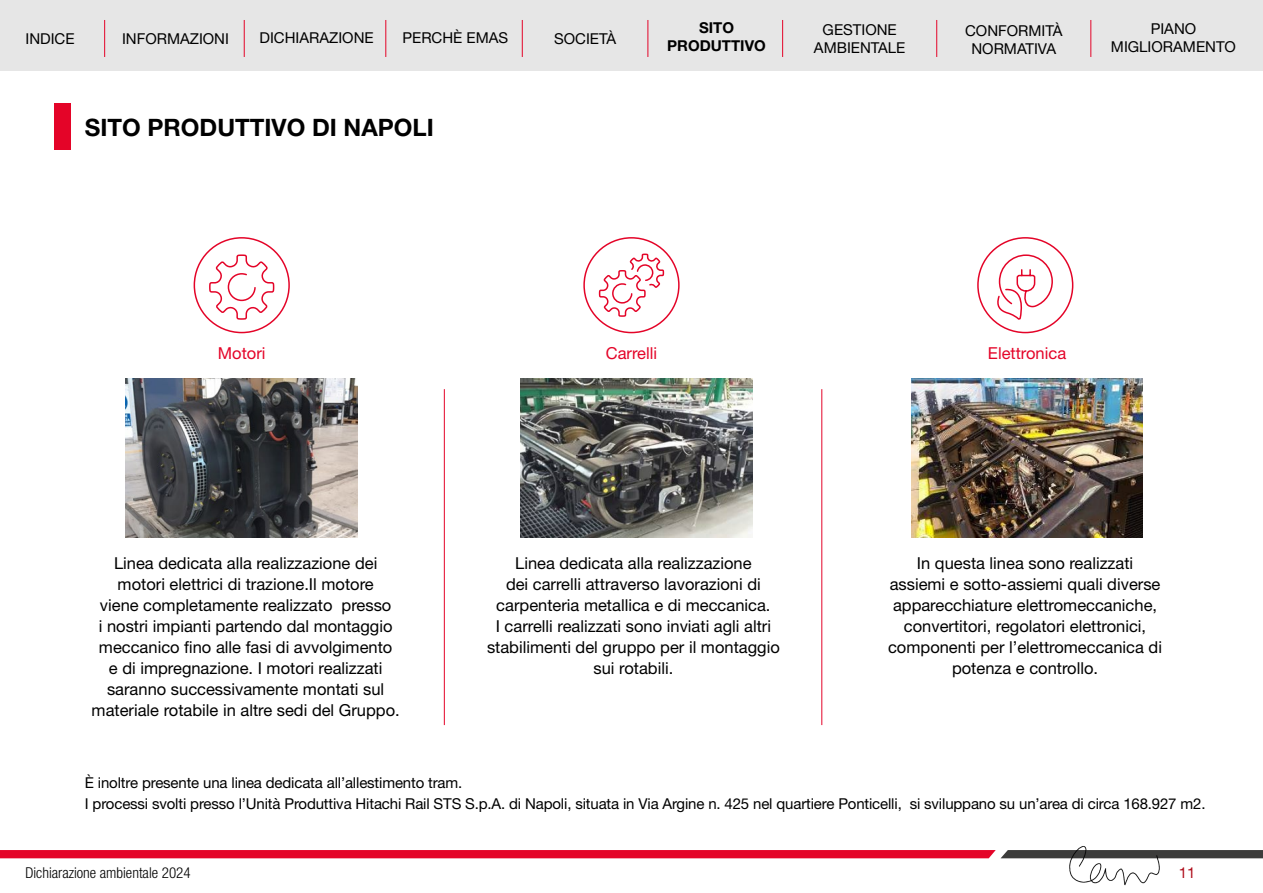
<style>
.page{position:relative;width:1263px;height:893px;background:#fff}
.page>*{position:absolute;margin:0;border:0;box-sizing:border-box;transform-origin:0 0}
.t1{font:700 24px "Helvetica Neue LT Std";color:#000}
.t2{font:16.5px/21px "Helvetica Neue LT Std";color:#000;text-align:center}
.t3{font:16.5px "Helvetica Neue LT Std";color:#e40428}
.t4{font:15px/18px "Helvetica Neue LT Std";letter-spacing:-.01em;color:#000;text-align:center}
.t5{font:300 condensed 15px "Helvetica Neue LT Std";color:#000}
.t6{font:700 15px/18px "Helvetica Neue LT Std";color:#000;text-align:center}
.t7{font:15px "Helvetica Neue LT Std";color:#af0e1c}
</style>
<div class="page">
<div style="left:0;top:0;width:1263px;height:71px;background:#e6e6e6"></div>
<svg style="left:0;top:850px;width:1263px;height:8px;background:#cc0f2e"></svg>
<hr style="left:104px;top:20px;width:1px;height:37px;background:#e40428">
<hr style="left:244px;top:20px;width:1px;height:37px;background:#e40428">
<hr style="left:385px;top:20px;width:1px;height:37px;background:#e40428">
<hr style="left:522px;top:20px;width:1px;height:37px;background:#e40428">
<hr style="left:647px;top:20px;width:1px;height:37px;background:#e40428">
<hr style="left:782px;top:20px;width:1px;height:37px;background:#e40428">
<hr style="left:936px;top:20px;width:1px;height:37px;background:#e40428">
<hr style="left:1090px;top:20px;width:1px;height:37px;background:#e40428">
<div style="left:54px;top:103px;width:16px;height:47px;background:#e40428"></div>
<img style="left:126px;top:379px;width:232px;height:158px">
<img style="left:521px;top:379px;width:232px;height:158px">
<img style="left:911px;top:379px;width:232px;height:158px">
<hr style="left:444px;top:389px;width:1px;height:336px;background:#e40428">
<hr style="left:821px;top:389px;width:1px;height:336px;background:#e40428">
<div style="left:194px;top:237px;width:96px;height:96px;border:2px solid #e40428;border-radius:50%"></div>
<div style="left:977px;top:237px;width:96px;height:96px;border:2px solid #e40428;border-radius:50%"></div>
<div style="left:583px;top:237px;width:97px;height:96px;border:2px solid #e40428;border-radius:50%"></div>
<svg style="left:208px;top:254px;width:67px;height:67px"></svg>
<svg style="left:598px;top:253px;width:67px;height:71px"></svg>
<svg style="left:997px;top:254px;width:56px;height:66px"></svg>
<img style="left:1068px;top:846px;width:92px;height:40px">
<p class="t4" style="left:25px;top:29px;width:51px">INDICE</p>
<p class="t4" style="left:259px;top:28px;width:116px">DICHIARAZIONE</p>
<p class="t4" style="left:402px;top:28px;width:107px">PERCHÈ EMAS</p>
<p class="t4" style="left:554px;top:29px;width:63px">SOCIETÀ</p>
<p class="t6" style="left:667px;top:18px;width:100px">SITO<br>PRODUTTIVO</p>
<p class="t4" style="left:814px;top:20px;width:93px">GESTIONE<br>AMBIENTALE</p>
<p class="t4" style="left:1111px;top:19px;width:127px">PIANO<br>MIGLIORAMENTO</p>
<p class="t4" style="left:965px;top:21px;width:99px">CONFORMITÀ<br>NORMATIVA</p>
<p class="t4" style="left:122px;top:29px;width:108px">INFORMAZIONI</p>
<h1 class="t1" style="left:85px;top:113px;width:350px">SITO PRODUTTIVO DI NAPOLI</h1>
<p class="t3" style="left:218px;top:343px;width:49px">Motori</p>
<p class="t2" style="left:92px;top:552px;width:310px">Linea dedicata alla realizzazione dei motori elettrici di trazione.Il motore<br>viene completamente realizzato presso<br>i nostri impianti partendo dal montaggio meccanico fino alle fasi di avvolgimento<br>e di impregnazione. I motori realizzati saranno successivamente montati sul materiale rotabile in altre sedi del Gruppo.</p>
<p class="t3" style="left:606px;top:343px;width:53px">Carrelli</p>
<p class="t2" style="left:487px;top:552px;width:294px">Linea dedicata alla realizzazione<br>dei carrelli attraverso lavorazioni di carpenteria metallica e di meccanica.<br>I carrelli realizzati sono inviati agli altri stabilimenti del gruppo per il montaggio sui rotabili.</p>
<p class="t3" style="left:988px;top:343px;width:80px">Elettronica</p>
<p class="t2" style="left:888px;top:552px;width:275px">In questa linea sono realizzati assiemi e sotto-assiemi quali diverse apparecchiature elettromeccaniche, convertitori, regolatori elettronici, componenti per l’elettromeccanica di potenza e controllo.</p>
<p class="t4" style="left:85px;top:772px;width:1122px;line-height:21px;text-align:left">È inoltre presente una linea dedicata all’allestimento tram.<br>I processi svolti presso l’Unità Produttiva Hitachi Rail STS S.p.A. di Napoli, situata in Via Argine n. 425 nel quartiere Ponticelli, si sviluppano su un’area di circa 168.927 m2.</p>
<p class="t5" style="left:26px;top:864px;width:167px">Dichiarazione ambientale 2024</p>
<p class="t7" style="left:1179px;top:863px;width:18px">11</p>
</div>
